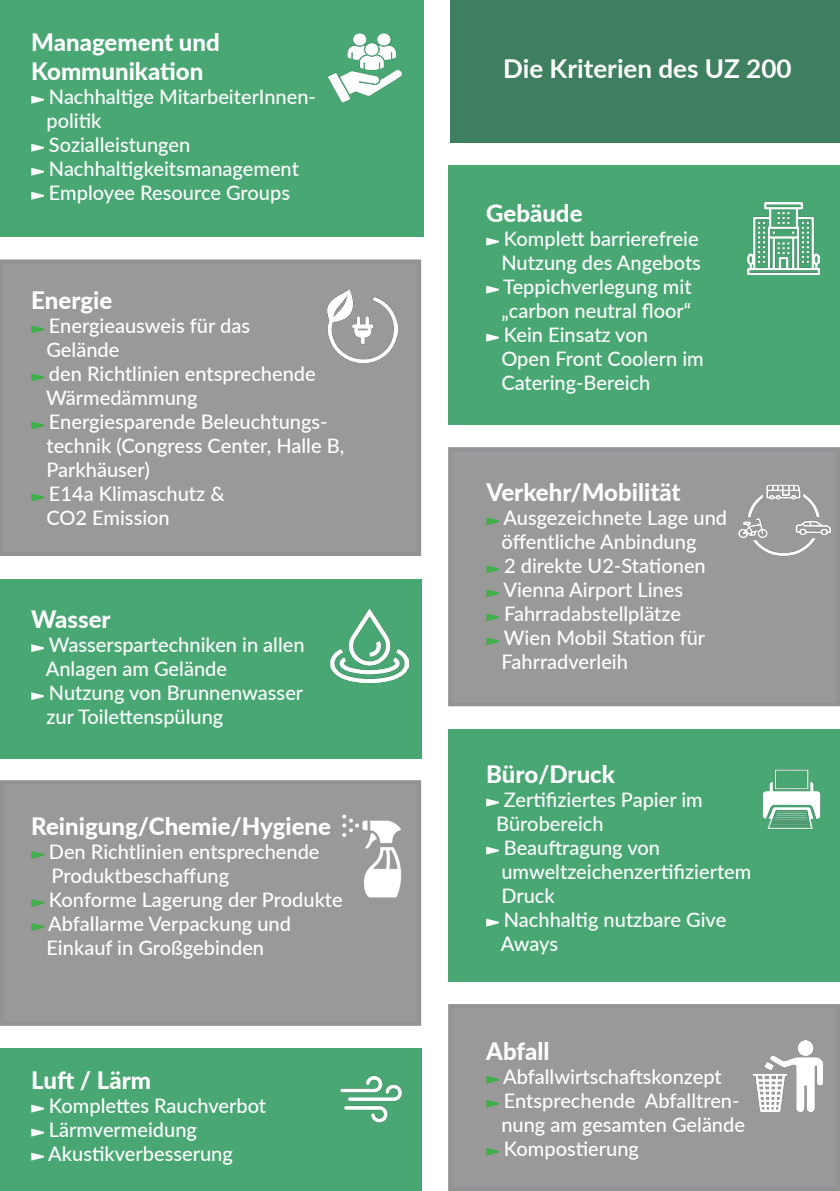
<style>
.page{position:relative;width:840px;height:1191px;background:#fff}
.page>*{position:absolute;margin:0;border:0;box-sizing:border-box;transform-origin:0 0}
.t1{font:700 26px "Lato";color:#fff}
.t2{font:800 24px/28.8px "Lato";color:#fff}
.t3{font:500 20px/24px "Lato";color:#fff}
</style>
<div class="page">
<div style="left:448px;top:729px;width:391px;height:252px;background:#48a773"></div>
<div style="left:448px;top:447px;width:391px;height:259px;background:#999"></div>
<div style="left:448px;top:166px;width:391px;height:259px;background:#48a773"></div>
<div style="left:0;top:1048px;width:421px;height:143px;background:#48a773"></div>
<div style="left:0;top:780px;width:421px;height:245px;background:#999"></div>
<div style="left:448px;top:1004px;width:391px;height:187px;background:#999"></div>
<div style="left:0;top:0;width:423px;height:237px;background:#48a773"></div>
<svg style="left:31px;top:1104px;width:13px;height:8px"></svg>
<svg style="left:31px;top:1128px;width:13px;height:8px"></svg>
<svg style="left:31px;top:1152px;width:13px;height:8px"></svg>
<svg style="left:31px;top:851px;width:13px;height:8px"></svg>
<svg style="left:31px;top:899px;width:13px;height:8px"></svg>
<svg style="left:31px;top:923px;width:13px;height:8px"></svg>
<svg style="left:486px;top:1075px;width:12px;height:8px"></svg>
<svg style="left:486px;top:1099px;width:12px;height:8px"></svg>
<svg style="left:486px;top:1147px;width:12px;height:8px"></svg>
<svg style="left:486px;top:238px;width:12px;height:8px"></svg>
<svg style="left:486px;top:286px;width:12px;height:8px"></svg>
<svg style="left:486px;top:334px;width:12px;height:8px"></svg>
<svg style="left:486px;top:517px;width:13px;height:8px"></svg>
<svg style="left:486px;top:565px;width:13px;height:8px"></svg>
<svg style="left:486px;top:589px;width:13px;height:8px"></svg>
<svg style="left:486px;top:613px;width:13px;height:8px"></svg>
<svg style="left:486px;top:637px;width:13px;height:8px"></svg>
<svg style="left:486px;top:798px;width:12px;height:8px"></svg>
<svg style="left:486px;top:846px;width:12px;height:8px"></svg>
<svg style="left:486px;top:918px;width:12px;height:8px"></svg>
<svg style="left:31px;top:96px;width:13px;height:8px"></svg>
<svg style="left:31px;top:144px;width:13px;height:8px"></svg>
<svg style="left:31px;top:168px;width:13px;height:8px"></svg>
<svg style="left:31px;top:192px;width:13px;height:8px"></svg>
<div style="left:0;top:578px;width:421px;height:180px;background:#48a773"></div>
<div style="left:0;top:259px;width:421px;height:297px;background:#999"></div>
<svg style="left:31px;top:325px;width:13px;height:8px"></svg>
<svg style="left:31px;top:373px;width:13px;height:8px"></svg>
<svg style="left:31px;top:421px;width:13px;height:8px"></svg>
<svg style="left:31px;top:493px;width:13px;height:8px"></svg>
<div style="left:450px;top:0;width:389px;height:143px;background:#3e7f5f"></div>
<svg style="left:31px;top:644px;width:13px;height:8px"></svg>
<svg style="left:31px;top:692px;width:13px;height:8px"></svg>
<img style="left:328px;top:33px;width:74px;height:70px">
<img style="left:328px;top:290px;width:69px;height:72px">
<img style="left:330px;top:609px;width:78px;height:74px">
<img style="left:342px;top:813px;width:80px;height:88px">
<img style="left:340px;top:1075px;width:62px;height:48px">
<img style="left:753px;top:1040px;width:68px;height:71px">
<img style="left:762px;top:769px;width:59px;height:60px">
<img style="left:738px;top:483px;width:101px;height:84px">
<img style="left:747px;top:202px;width:72px;height:72px">
<p class="t2" style="left:31px;top:27px;width:190px">Management und<br>Kommunikation</p>
<p class="t3" style="left:49px;top:84px;width:268px">Nachhaltige MitarbeiterInnen-</p>
<p class="t3" style="left:46px;top:108px;width:57px">politik</p>
<p class="t3" style="left:49px;top:132px;width:143px">Sozialleistungen</p>
<p class="t3" style="left:49px;top:156px;width:251px">Nachhaltigkeitsmanagement</p>
<p class="t3" style="left:49px;top:180px;width:242px">Employee Resource Groups</p>
<p class="t2" style="left:31px;top:285px;width:82px">Energie</p>
<p class="t3" style="left:49px;top:313px;width:202px">Energieausweis für das</p>
<p class="t3" style="left:46px;top:337px;width:74px">Gelände</p>
<p class="t3" style="left:49px;top:361px;width:268px">den Richtlinien entsprechende</p>
<p class="t3" style="left:46px;top:385px;width:153px">Wärmedämmung</p>
<p class="t3" style="left:49px;top:409px;width:280px">Energiesparende Beleuchtungs-</p>
<p class="t3" style="left:46px;top:433px;width:299px">technik (Congress Center, Halle B,</p>
<p class="t3" style="left:46px;top:457px;width:105px">Parkhäuser)</p>
<p class="t3" style="left:49px;top:481px;width:177px">E14a Klimaschutz &amp;</p>
<p class="t3" style="left:46px;top:505px;width:125px">CO2 Emission</p>
<p class="t2" style="left:31px;top:604px;width:81px">Wasser</p>
<p class="t3" style="left:49px;top:632px;width:257px">Wasserspartechniken in allen</p>
<p class="t3" style="left:46px;top:656px;width:183px">Anlagen am Gelände</p>
<p class="t3" style="left:49px;top:680px;width:256px">Nutzung von Brunnenwasser</p>
<p class="t3" style="left:46px;top:704px;width:178px">zur Toilettenspülung</p>
<p class="t2" style="left:31px;top:810px;width:301px">Reinigung/Chemie/Hygiene</p>
<p class="t3" style="left:49px;top:838px;width:272px">Den Richtlinien entsprechende<br>Produktbeschaffung</p>
<p class="t3" style="left:49px;top:886px;width:295px">Konforme Lagerung der Produkte</p>
<p class="t3" style="left:48px;top:910px;width:244px">Abfallarme Verpackung und</p>
<p class="t3" style="left:46px;top:934px;width:219px">Einkauf in Großgebinden</p>
<p class="t2" style="left:31px;top:1064px;width:121px">Luft / Lärm</p>
<p class="t3" style="left:49px;top:1092px;width:218px">Komplettes Rauchverbot</p>
<p class="t3" style="left:49px;top:1116px;width:149px">Lärmvermeidung</p>
<p class="t3" style="left:48px;top:1140px;width:186px">Akustikverbesserung</p>
<p class="t1" style="left:503px;top:49px;width:290px">Die Kriterien des UZ 200</p>
<p class="t2" style="left:486px;top:197px;width:98px">Gebäude</p>
<p class="t3" style="left:503px;top:225px;width:196px">Komplett barrierefreie</p>
<p class="t3" style="left:501px;top:249px;width:201px">Nutzung des Angebots</p>
<p class="t3" style="left:503px;top:273px;width:190px">Teppichverlegung mit</p>
<p class="t3" style="left:501px;top:297px;width:191px">„carbon neutral floor“</p>
<p class="t3" style="left:503px;top:321px;width:145px">Kein Einsatz von</p>
<p class="t3" style="left:501px;top:345px;width:204px">Open Front Coolern im</p>
<p class="t3" style="left:501px;top:369px;width:150px">Catering-Bereich</p>
<p class="t2" style="left:486px;top:477px;width:195px">Verkehr/Mobilität</p>
<p class="t3" style="left:503px;top:505px;width:225px">Ausgezeichnete Lage und</p>
<p class="t3" style="left:501px;top:529px;width:196px">öffentliche Anbindung</p>
<p class="t3" style="left:504px;top:553px;width:203px">2 direkte U2-Stationen</p>
<p class="t3" style="left:503px;top:577px;width:181px">Vienna Airport Lines</p>
<p class="t3" style="left:504px;top:601px;width:178px">Fahrradabstellplätze</p>
<p class="t3" style="left:503px;top:625px;width:203px">Wien Mobil Station für</p>
<p class="t3" style="left:501px;top:649px;width:128px">Fahrradverleih</p>
<p class="t2" style="left:486px;top:758px;width:130px">Büro/Druck</p>
<p class="t3" style="left:503px;top:786px;width:200px">Zertifiziertes Papier im</p>
<p class="t3" style="left:496px;top:810px;width:109px">Bürobereich</p>
<p class="t3" style="left:503px;top:834px;width:158px">Beauftragung von</p>
<p class="t3" style="left:501px;top:858px;width:251px">umweltzeichenzertifiziertem</p>
<p class="t3" style="left:501px;top:882px;width:55px">Druck</p>
<p class="t3" style="left:503px;top:906px;width:224px">Nachhaltig nutzbare Give</p>
<p class="t3" style="left:500px;top:930px;width:59px">Aways</p>
<p class="t2" style="left:486px;top:1035px;width:65px">Abfall</p>
<p class="t3" style="left:503px;top:1063px;width:220px">Abfallwirtschaftskonzept</p>
<p class="t3" style="left:503px;top:1087px;width:237px">Entsprechende Abfalltren-</p>
<p class="t3" style="left:501px;top:1111px;width:245px">nung am gesamten Gelände</p>
<p class="t3" style="left:503px;top:1135px;width:136px">Kompostierung</p>
</div>
